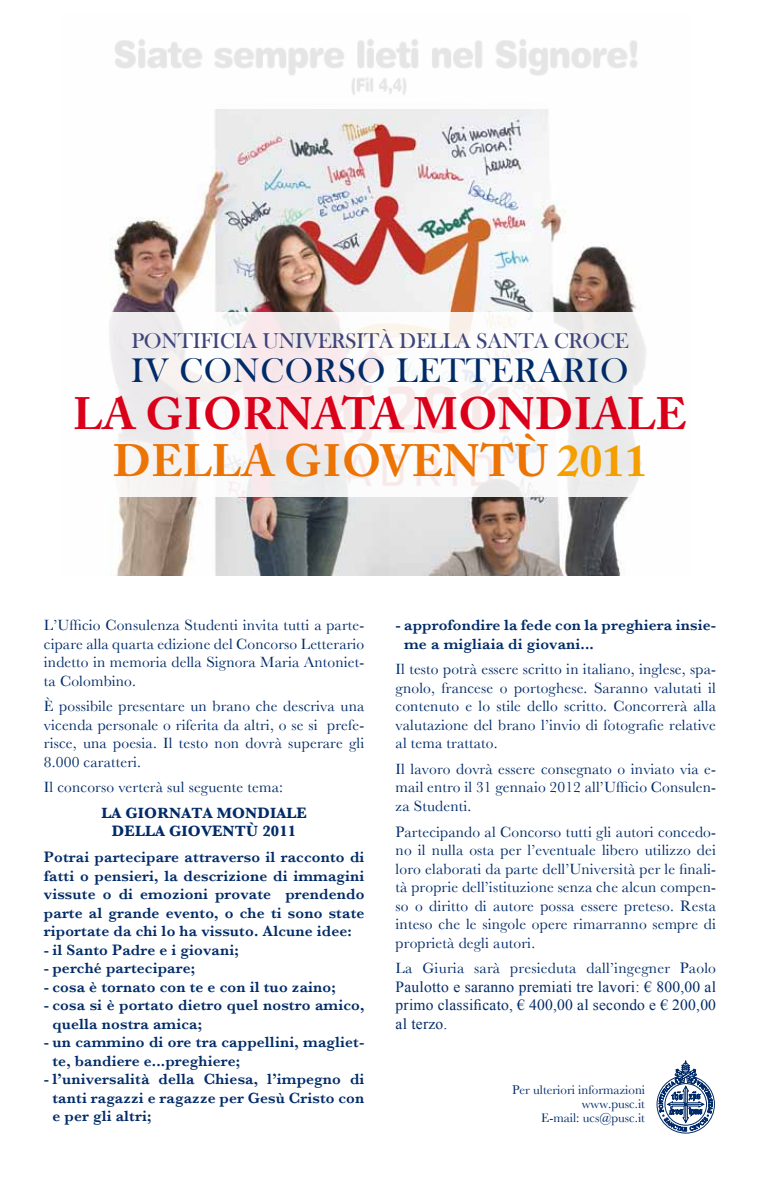
<style>
.page{position:relative;width:760px;height:1191px;background:#fff}
.page>*{position:absolute;margin:0;border:0;box-sizing:border-box;transform-origin:0 0}
.t1{font:700 45px/47px "Adobe Caslon Pro";letter-spacing:.015em;color:#da001a;text-align:center}
.t2{font:35px "Bask Old Face";letter-spacing:.03em;color:#002b68}
.t3{font:22px "Bask Old Face";letter-spacing:-.01em;color:#3d447b}
.t4{font:15.5px/18.5px "Baskerville";letter-spacing:.01em;color:#002b68;text-align:justify}
.t5{font:600 15.5px/18.5px "Baskerville";letter-spacing:.01em;color:#002b68}
.t6{font:15.5px/18.5px "Times New Roman";letter-spacing:.015em;color:#002b68;text-align:justify}
.t7{font:700 15.5px/18.5px "Baskerville";letter-spacing:.01em;color:#002b68;text-align:center}
.t8{font:13px/14px "Baskerville";color:#002b68;text-align:right}
.s1{color:#ec7405}
.s2{color:#f49e00}
</style>
<div class="page">
<img style="left:110px;top:109px;width:527px;height:466px">
<svg style="left:109px;top:312px;width:537px;height:184px"></svg>
<svg style="left:657px;top:1060px;width:57px;height:74px"></svg>
<h3 class="t3" style="left:131px;top:328px;width:498px">PONTIFICIA UNIVERSITÀ DELLA SANTA CROCE</h3>
<h2 class="t2" style="left:131px;top:351px;width:499px">IV CONCORSO LETTERARIO</h2>
<h1 class="t1" style="left:73px;top:390px;width:615px">LA GIORNATA MONDIALE<br><span class="s1">DELLA GIOVENTÙ</span> <span class="s2">2011</span></h1>
<p class="t4" style="left:44px;top:615px;width:322px">L’Ufficio Consulenza Studenti invita tutti a parte&shy;cipare alla quarta edizione del Concorso Letterario indetto in memoria della Signora Maria Antoniet&shy;ta Colombino.</p>
<p class="t4" style="left:44px;top:696px;width:322px">È possibile presentare un brano che descriva una vicenda personale o riferita da altri, o se si prefe&shy;risce, una poesia. Il testo non dovrà superare gli 8.000 caratteri.</p>
<p class="t4" style="left:44px;top:778px;width:240px">Il concorso verterà sul seguente tema:</p>
<p class="t7" style="left:101px;top:803px;width:207px">LA GIORNATA MONDIALE<br>DELLA GIOVENTÙ 2011</p>
<p class="t5" style="left:44px;top:847px;width:322px;text-align:justify">Potrai partecipare attraverso il racconto di fatti o pensieri, la descrizione di immagini vissute o di emozioni provate prendendo parte al grande evento, o che ti sono state riportate da chi lo ha vissuto. Alcune idee:</p>
<p class="t5" style="left:44px;top:940px;width:196px">- il Santo Padre e i giovani;</p>
<p class="t5" style="left:44px;top:958px;width:153px">- perché partecipare;</p>
<p class="t5" style="left:44px;top:977px;width:293px">- cosa è tornato con te e con il tuo zaino;</p>
<p class="t5" style="left:52px;top:995px;width:313px;text-indent:-9px">- cosa si è portato dietro quel nostro amico, quella nostra amica;</p>
<p class="t5" style="left:52px;top:1032px;width:313px;text-indent:-9px">- un cammino di ore tra cappellini, magliet&shy;te, bandiere e...preghiere;</p>
<p class="t5" style="left:52px;top:1069px;width:313px;text-align:justify;text-indent:-9px">- l’universalità della Chiesa, l’impegno di tanti ragazzi e ragazze per Gesù Cristo con e per gli altri;</p>
<p class="t5" style="left:404px;top:616px;width:313px;text-indent:-9px">- approfondire la fede con la preghiera insie&shy;me a migliaia di giovani...</p>
<p class="t4" style="left:395px;top:660px;width:322px">Il testo potrà essere scritto in italiano, inglese, spa&shy;gnolo, francese o portoghese. Saranno valutati il contenuto e lo stile dello scritto. Concorrerà alla valutazione del brano l’invio di fotografie relative al tema trattato.</p>
<p class="t4" style="left:395px;top:759px;width:322px">Il lavoro dovrà essere consegnato o inviato via e&shy;mail entro il 31 gennaio 2012 all’Ufficio Consulen&shy;za Studenti.</p>
<p class="t4" style="left:395px;top:822px;width:322px">Partecipando al Concorso tutti gli autori concedo&shy;no il nulla osta per l’eventuale libero utilizzo dei loro elaborati da parte dell’Università per le finali&shy;tà proprie dell’istituzione senza che alcun compen&shy;so o diritto di autore possa essere preteso. Resta inteso che le singole opere rimarranno sempre di proprietà degli autori.</p>
<p class="t4" style="left:395px;top:959px;width:322px">La Giuria sarà presieduta dall’ingegner Paolo</p>
<p class="t6" style="left:395px;top:977px;width:322px">Paulotto e saranno premiati tre lavori: € 800,00 al primo classificato, € 400,00 al secondo e € 200,00 al terzo.</p>
<p class="t8" style="left:512px;top:1082px;width:135px">Per ulteriori informazioni www.pusc.it<br>E-mail: ucs@pusc.it</p>
</div>
